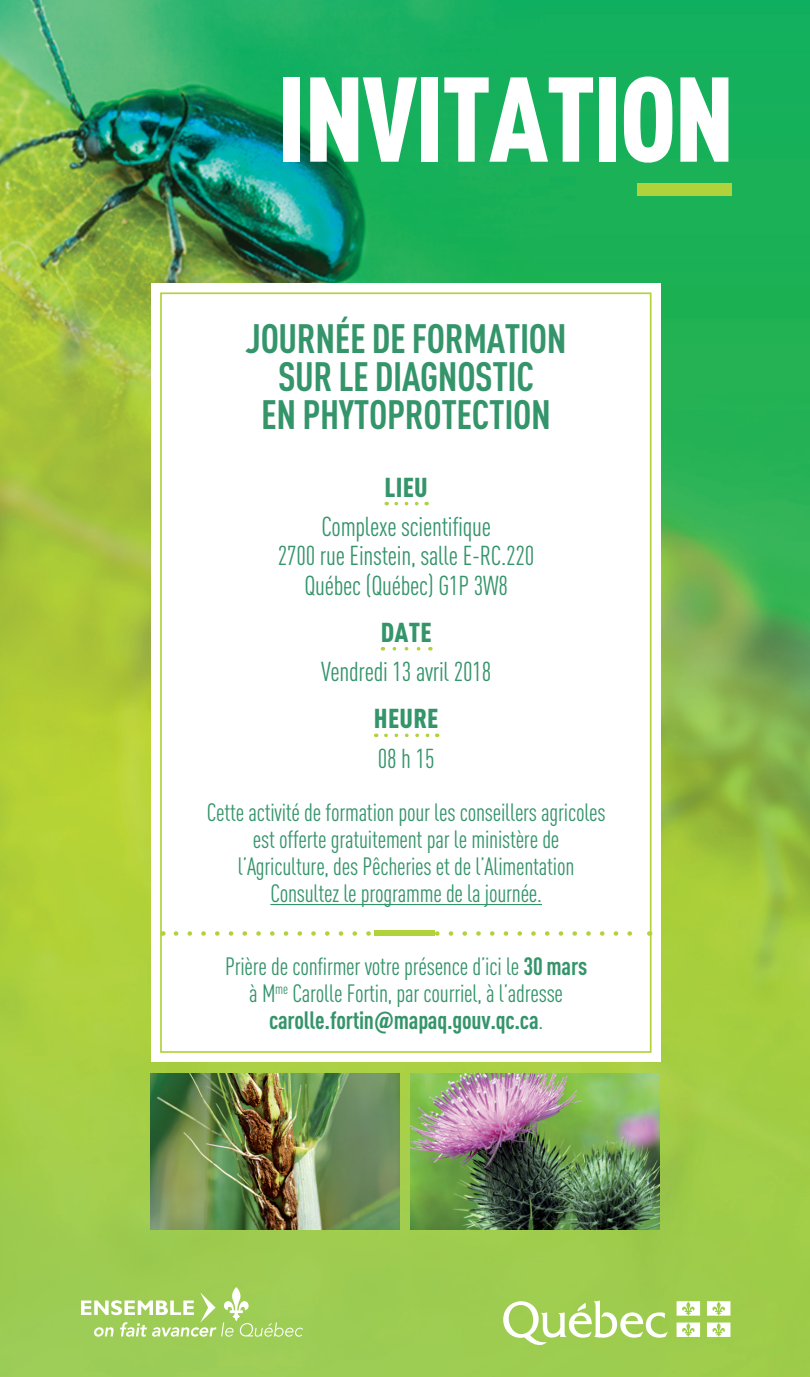
<style>
.page{position:relative;width:810px;height:1377px;background:#fff}
.page>*{position:absolute;margin:0;border:0;box-sizing:border-box;transform-origin:0 0}
.H1{font:900 condensed 118.35px "DINOT";letter-spacing:-.02em;color:#fff}
.H1-2{font:700 condensed 40.5px/38.2px "DINOT";letter-spacing:-.01em;color:#34946a;text-align:center}
.H1-3{font:condensed 27px "DINOT";letter-spacing:-.01em;color:#34946a}
.thématiques{font:900 condensed 27px "DINOT";letter-spacing:.01em;color:#34946a}
.H1-4{font:condensed 24.75px/27px "DINOT";letter-spacing:-.01em;color:#34946a;text-align:center}
.s1{font-weight:700}
</style>
<div class="page">
<img style="left:0;top:0;width:810px;height:1377px">
<svg style="left:503px;top:1300px;width:165px;height:46px"></svg>
<svg style="left:677px;top:1301px;width:23px;height:15px"></svg>
<svg style="left:707px;top:1301px;width:23px;height:15px"></svg>
<svg style="left:677px;top:1323px;width:23px;height:14px"></svg>
<svg style="left:707px;top:1323px;width:23px;height:14px"></svg>
<svg style="left:81px;top:1287px;width:222px;height:50px"></svg>
<div style="left:638px;top:183px;width:94px;height:13px;background:#b2d23c"></div>
<img style="left:150px;top:1073px;width:249px;height:157px">
<img style="left:410px;top:1073px;width:250px;height:157px">
<div style="left:151px;top:284px;width:510px;height:778px;background:#fff"></div>
<svg style="left:396px;top:502px;width:31px;height:3px"></svg>
<svg style="left:394px;top:647px;width:27px;height:4px"></svg>
<svg style="left:386px;top:734px;width:52px;height:3px"></svg>
<hr style="left:270px;top:904px;width:272px;height:1px;background:#34946a">
<svg style="left:176px;top:931px;width:456px;height:5px"></svg>
<div style="left:375px;top:931px;width:60px;height:5px;background:#b2d23c"></div>
<h2 class="H1" style="left:277px;top:46px;width:459px">INVITATION</h2>
<h2 class="H1-2" style="left:246px;top:319px;width:323px">JOURNÉE DE FORMATION<br>SUR LE DIAGNOSTIC<br>EN PHYTOPROTECTION</h2>
<p class="thématiques" style="left:384px;top:470px;width:45px">LIEU</p>
<h2 class="H1-3" style="left:321px;top:511px;width:171px">Complexe scientifique</h2>
<h2 class="H1-3" style="left:278px;top:540px;width:258px">2700 rue Einstein, salle E-RC.220</h2>
<h2 class="H1-3" style="left:304px;top:569px;width:205px">Québec (Québec) G1P 3W8</h2>
<p class="thématiques" style="left:381px;top:615px;width:52px">DATE</p>
<h2 class="H1-3" style="left:321px;top:656px;width:172px">Vendredi 13 avril 2018</h2>
<p class="thématiques" style="left:374px;top:702px;width:66px">HEURE</p>
<h2 class="H1-3" style="left:378px;top:743px;width:58px">08 h 15</h2>
<h2 class="H1-4" style="left:207px;top:798px;width:400px">Cette activité de formation pour les conseillers agricoles est offerte gratuitement par le ministère de l’Agriculture, des Pêcheries et de l’Alimentation Consultez le programme de la journée.</h2>
<h2 class="H1-4" style="left:225px;top:953px;width:364px">Prière de confirmer votre présence d’ici le <span class="s1">30 mars </span>à M<sup>me</sup> Carolle Fortin, par courriel, à l’adresse <span class="s1">carolle.fortin@mapaq.gouv.qc.ca</span>.</h2>
</div>
